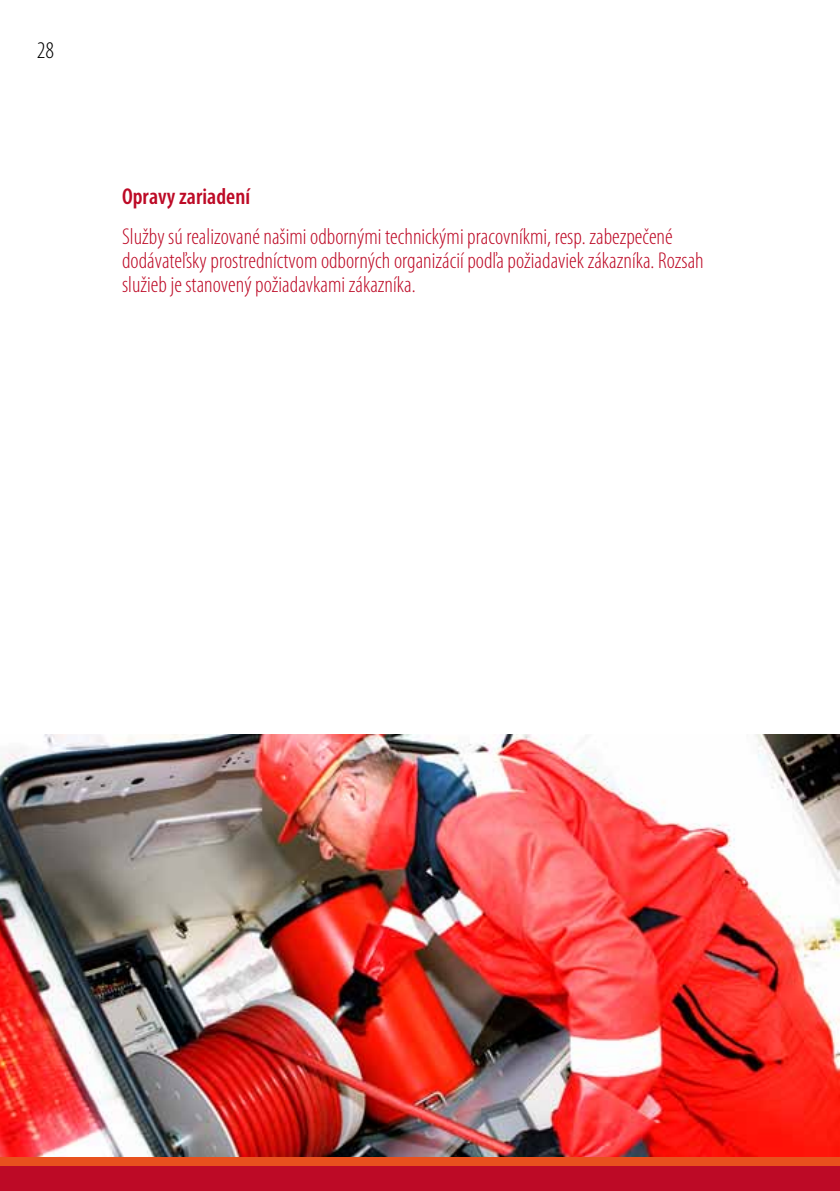
<style>
.page{position:relative;width:840px;height:1191px;background:#fff}
.page>*{position:absolute;margin:0;border:0;box-sizing:border-box;transform-origin:0 0}
.t1{font:300 condensed 24px "Myriad Pro";color:#000}
.t2{font:300 condensed 23px/24px "Myriad Pro";color:#bd0a26}
.t3{font:600 condensed 23px "Myriad Pro";letter-spacing:.005em;color:#bd0a26}
</style>
<div class="page">
<div style="left:0;top:1165px;width:839px;height:26px;background:#bd0a26"></div>
<div style="left:0;top:1157px;width:839px;height:8px;background:#e8511e"></div>
<img style="left:0;top:734px;width:839px;height:423px">
<p class="t1" style="left:37px;top:37px;width:19px">28</p>
<p class="t3" style="left:122px;top:184px;width:130px">Opravy zariadení</p>
<p class="t2" style="left:122px;top:225px;width:583px">Služby sú realizované našimi odbornými technickýmipracovníkmi, resp. zabezpečené dodávateľsky prostredníctvom odbornýchorganizáciípodľa požiadaviekzákazníka.Rozsah služieb je stanovený požiadavkami zákazníka.</p>
</div>
